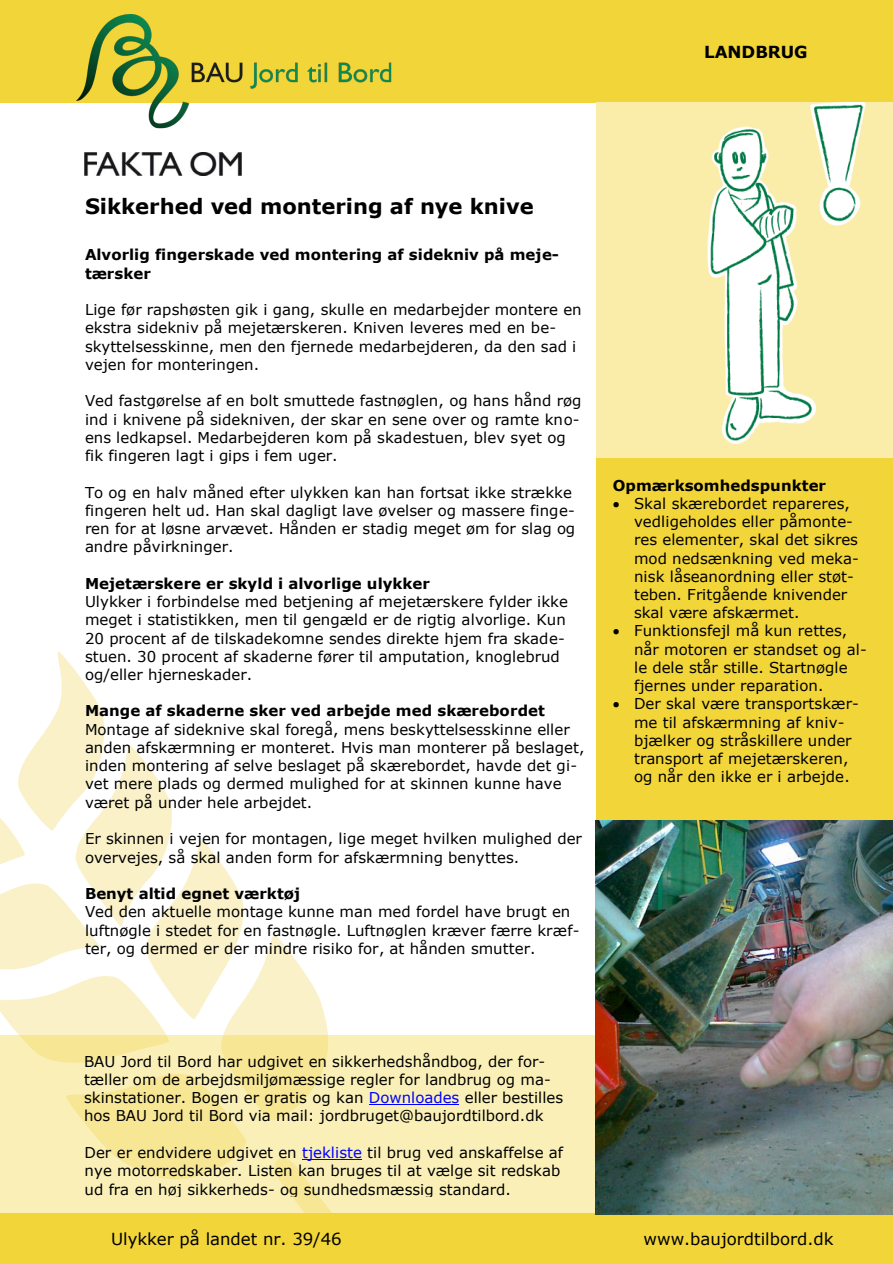
<style>
.page{position:relative;width:893px;height:1264px;background:#fff}
.page>*{position:absolute;margin:0;border:0;box-sizing:border-box;transform-origin:0 0}
.t1{font:700 21px "Verdana";color:#000}
.t2{font:16.5px "Verdana";color:#000}
.t3{font:700 16.5px "Verdana";color:#000}
.t4{font:15px/18.3px "Verdana";color:#000}
.t5{font:700 15px/18.3px "Verdana";color:#000}
.s1{color:#00f}
</style>
<div class="page">
<div style="left:0;top:0;width:892px;height:102px;background:#f2d538"></div>
<img style="left:0;top:651px;width:328px;height:383px">
<div style="left:0;top:1212px;width:892px;height:51px;background:#f2d538"></div>
<div style="left:596px;top:102px;width:296px;height:1111px;background:#f9eda9"></div>
<img style="left:85px;top:152px;width:157px;height:23px">
<img style="left:707px;top:102px;width:159px;height:341px">
<div style="left:595px;top:458px;width:297px;height:362px;background:#f2d538"></div>
<div style="left:0;top:1034px;width:595px;height:179px;background:#f2d538;opacity:.36"></div>
<hr style="left:369px;top:1103px;width:90px;height:1px;background:#00f">
<hr style="left:302px;top:1159px;width:60px;height:1px;background:#00f">
<img style="left:595px;top:820px;width:297px;height:393px">
<img style="left:76px;top:15px;width:339px;height:113px">
<p class="t3" style="left:704px;top:42px;width:105px">LANDBRUG</p>
<p class="t1" style="left:85px;top:192px;width:450px">Sikkerhed ved montering af nye knive</p>
<p class="t5" style="left:85px;top:245px;width:475px">Alvorlig fingerskade ved montering af sidekniv på meje&shy;tærsker</p>
<p class="t4" style="left:85px;top:300px;width:498px">Lige før rapshøsten gik i gang, skulle en medarbejder montere en ekstra sidekniv på mejetærskeren. Kniven leveres med en be&shy;skyttelsesskinne, men den fjernede medarbejderen, da den sad i vejen for monteringen.</p>
<p class="t4" style="left:85px;top:391px;width:498px">Ved fastgørelse af en bolt smuttede fastnøglen, og hans hånd røg ind i knivene på sidekniven, der skar en sene over og ramte kno&shy;ens ledkapsel. Medarbejderen kom på skadestuen, blev syet og fik fingeren lagt i gips i fem uger.</p>
<p class="t4" style="left:85px;top:482px;width:491px">To og en halv måned efter ulykken kan han fortsat ikke strække fingeren helt ud. Han skal dagligt lave øvelser og massere finge&shy;ren for at løsne arvævet. Hånden er stadig meget øm for slag og andre påvirkninger.</p>
<p class="t5" style="left:85px;top:573px;width:346px">Mejetærskere er skyld i alvorlige ulykker</p>
<p class="t4" style="left:85px;top:592px;width:484px">Ulykker i forbindelse med betjening af mejetærskere fylder ikke meget i statistikken, men til gengæld er de rigtig alvorlige. Kun 20 procent af de tilskadekomne sendes direkte hjem fra skade&shy;stuen. 30 procent af skaderne fører til amputation, knoglebrud og/eller hjerneskader.</p>
<p class="t5" style="left:85px;top:701px;width:461px">Mange af skaderne sker ved arbejde med skærebordet</p>
<p class="t4" style="left:85px;top:719px;width:501px">Montage af sideknive skal foregå, mens beskyttelsesskinne eller anden afskærmning er monteret. Hvis man monterer på beslaget, inden montering af selve beslaget på skærebordet, havde det gi&shy;vet mere plads og dermed mulighed for at skinnen kunne have været på under hele arbejdet.</p>
<p class="t4" style="left:85px;top:828px;width:498px">Er skinnen i vejen for montagen, lige meget hvilken mulighed der overvejes, så skal anden form for afskærmning benyttes.</p>
<p class="t5" style="left:85px;top:883px;width:217px">Benyt altid egnet værktøj</p>
<p class="t4" style="left:85px;top:901px;width:496px">Ved den aktuelle montage kunne man med fordel have brugt en luftnøgle i stedet for en fastnøgle. Luftnøglen kræver færre kræf&shy;ter, og dermed er der mindre risiko for, at hånden smutter.</p>
<p class="t5" style="left:612px;top:475px;width:215px">Opmærksomhedspunkter</p>
<p class="t4" style="left:634px;top:493px;width:226px;text-indent:-21px">• Skal skærebordet repareres, vedligeholdes eller påmonte&shy;res elementer, skal det sikres mod nedsænkning ved meka&shy;nisk låseanordning eller støt&shy;teben. Fritgående knivender skal være afskærmet.</p>
<p class="t4" style="left:634px;top:621px;width:234px;text-indent:-21px">• Funktionsfejl må kun rettes, når motoren er standset og al&shy;le dele står stille. Startnøgle fjernes under reparation.</p>
<p class="t4" style="left:634px;top:694px;width:226px;text-indent:-21px">• Der skal være transportskær&shy;me til afskærmning af kniv&shy;bjælker og stråskillere under transport af mejetærskeren, og når den ikke er i arbejde.</p>
<p class="t4" style="left:84px;top:1051px;width:480px">BAU Jord til Bord har udgivet en sikkerhedshåndbog, der for&shy;tæller om de arbejdsmiljømæssige regler for landbrug og ma&shy;skinstationer. Bogen er gratis og kan <span class="s1">Downloades</span> eller bestilles hos BAU Jord til Bord via mail: jordbruget@baujordtilbord.dk</p>
<p class="t4" style="left:85px;top:1142px;width:480px">Der er endvidere udgivet en <span class="s1">tjekliste</span> til brug ved anskaffelse af nye motorredskaber. Listen kan bruges til at vælge sit redskab ud fra en høj sikkerheds- og sundhedsmæssig standard.</p>
<p class="t2" style="left:111px;top:1227px;width:232px">Ulykker på landet nr. 39/46</p>
<p class="t2" style="left:643px;top:1227px;width:192px">www.baujordtilbord.dk</p>
</div>
